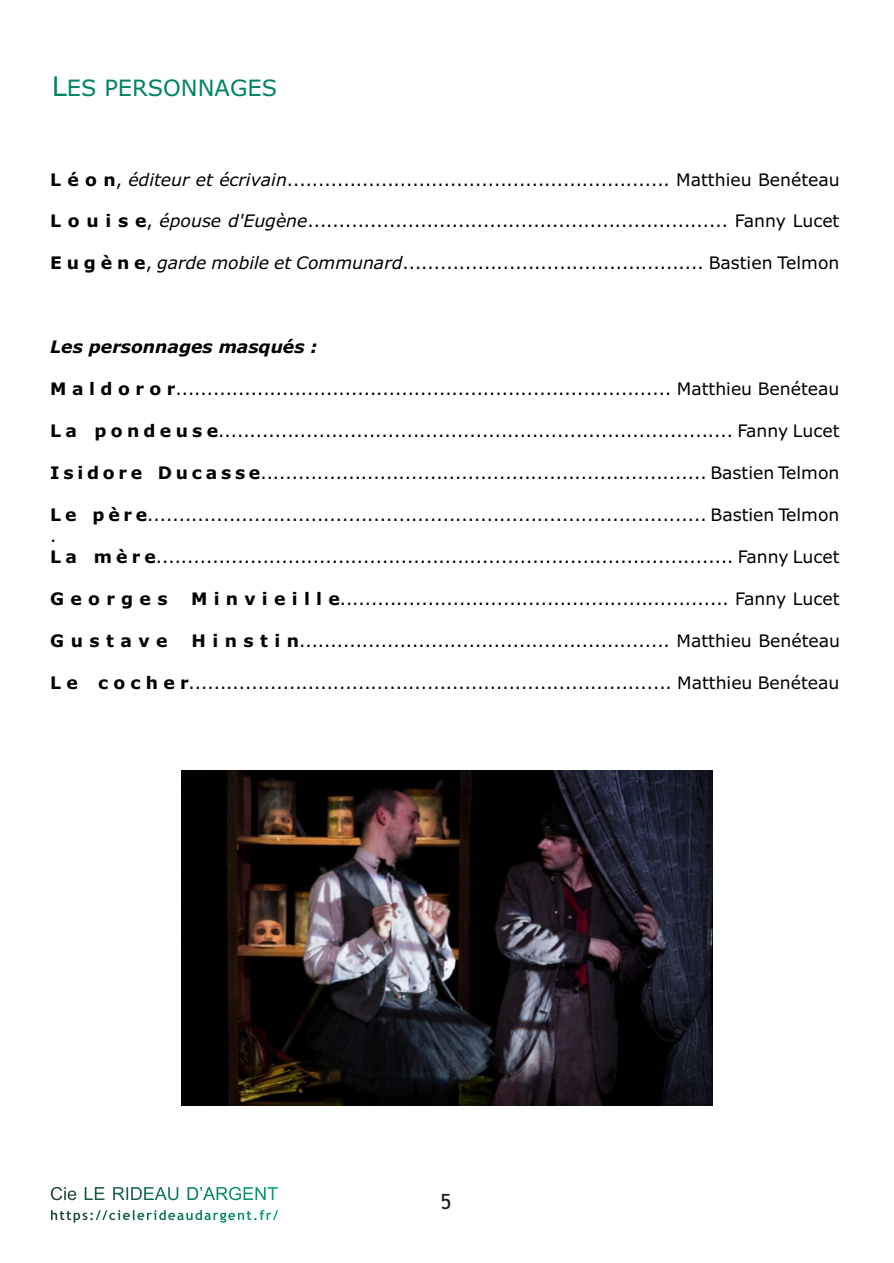
<style>
.page{position:relative;width:894px;height:1263px;background:#fff}
.page>*{position:absolute;margin:0;border:0;box-sizing:border-box;transform-origin:0 0}
.t1{font:22.5px "Verdana";color:#008266}
.t2{font:21px "Trebuchet MS";color:#1f1a17}
.t3{font:17.25px/21px "Verdana";color:#000}
.t4{font:italic 700 17.25px "Verdana";color:#000}
.t5{font:700 17.25px "Verdana";color:#000}
.s1{font-size:27px}
.s2{font-weight:700}
.s3{font-style:italic}
</style>
<div class="page">
<img style="left:182px;top:771px;width:531px;height:335px">
<svg style="left:50px;top:1186px;width:228px;height:37px"></svg>
<h1 class="t1" style="left:52px;top:79px;width:227px"><span class="s1">L</span>ES PERSONNAGES</h1>
<p class="t3" style="left:50px;top:170px;width:791px"><span class="s2">L é o n</span>, <span class="s3">éditeur et écrivain</span>............................................................. Matthieu Benéteau</p>
<p class="t3" style="left:50px;top:212px;width:791px"><span class="s2">L o u i s e</span>, <span class="s3">épouse d'Eugène</span>................................................................... Fanny Lucet</p>
<p class="t3" style="left:50px;top:254px;width:791px"><span class="s2">E u g è n e</span>, <span class="s3">garde mobile et Communard</span>................................................ Bastien Telmon</p>
<p class="t4" style="left:50px;top:340px;width:269px">Les personnages masqués :</p>
<p class="t3" style="left:50px;top:380px;width:791px"><span class="s2">M a l d o r o r</span>............................................................................... Matthieu Benéteau</p>
<p class="t3" style="left:50px;top:422px;width:791px"><span class="s2">L a p o n d e u s e</span>.................................................................................. Fanny Lucet</p>
<p class="t3" style="left:50px;top:464px;width:791px"><span class="s2">I s i d o r e D u c a s s e</span>....................................................................... Bastien Telmon</p>
<p class="t3" style="left:50px;top:506px;width:791px"><span class="s2">L e p è r e</span>......................................................................................... Bastien Telmon .<br><span class="s2">L a m è r e</span>............................................................................................ Fanny Lucet</p>
<p class="t5" style="left:50px;top:592px;width:119px">G e o r g e s</p>
<p class="t3" style="left:191px;top:589px;width:650px"><span class="s2">M i n v i e i l l e</span>.............................................................. Fanny Lucet</p>
<p class="t5" style="left:50px;top:634px;width:119px">G u s t a v e</p>
<p class="t3" style="left:192px;top:631px;width:650px"><span class="s2">H i n s t i n</span>........................................................... Matthieu Benéteau</p>
<p class="t3" style="left:50px;top:673px;width:791px"><span class="s2">L e c o c h e r</span>............................................................................. Matthieu Benéteau</p>
<p class="t2" style="left:441px;top:1193px;width:13px">5</p>
</div>
